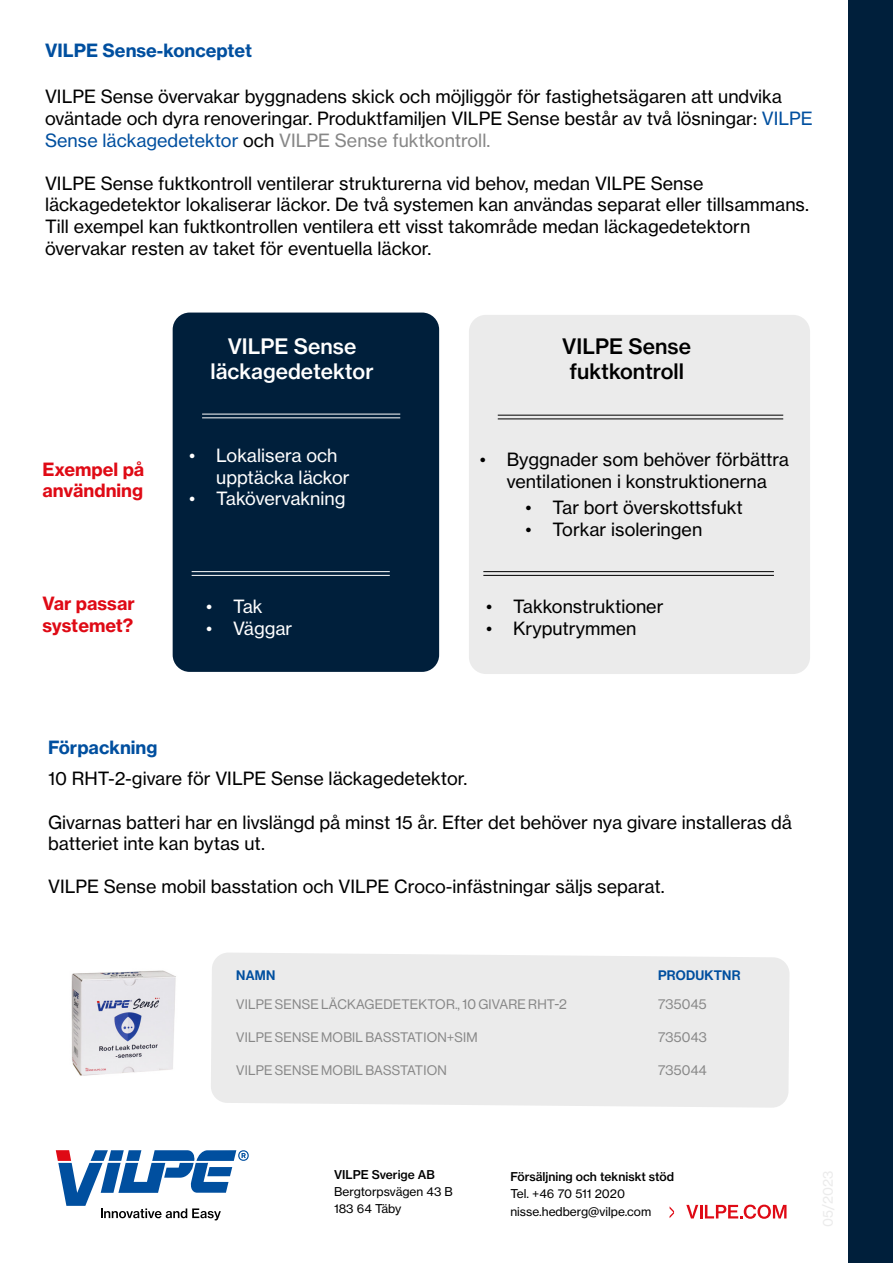
<style>
.page{position:relative;width:893px;height:1263px;background:#fff}
.page>*{position:absolute;margin:0;border:0;box-sizing:border-box;transform-origin:0 0}
.t1{font:21px/25.2px "N Haas Grotesk TX Pro 65 Md";color:#fff;text-align:center}
.t2{font:21px/25.2px "N Haas Grotesk TX Pro 65 Md";color:#000;text-align:center}
.t3{font:18px/21.6px "N Haas Grotesk TX Pro 55 Rg";color:#000}
.t4{font:18px/21.6px "N Haas Grotesk TX Pro 55 Rg";color:#fff}
.t5{font:18px/21.6px "N Haas Grotesk TX Pro 75 Bd";color:#df0a15}
.t6{font:18px "N Haas Grotesk TX Pro 75 Bd";color:#004f9f}
.t7{font:13.5px "N Haas Grotesk DS Pro 55 Rg";letter-spacing:.015em;color:#878787}
.t8{font:13.5px "N Haas Grotesk DS Pro 65 Md";letter-spacing:.015em;color:#004f9f}
.t9{font:12px/17.2px "N Haas Grotesk TX Pro 55 Rg";color:#000}
.t10{font:12px "N Haas Grotesk TX Pro 65 Md";color:#000}
.s1{color:#004f9f}
.s2{color:#878787}
</style>
<div class="page">
<div style="left:848px;top:0;width:45px;height:1263px;background:#001f3b"></div>
<img style="left:71px;top:970px;width:105px;height:106px">
<svg style="left:56px;top:1150px;width:193px;height:70px"></svg>
<svg style="left:686px;top:1204px;width:100px;height:15px"></svg>
<svg style="left:670px;top:1207px;width:4px;height:11px"></svg>
<div style="left:211px;top:953px;width:579px;height:155px;background:#ebebeb"></div>
<div style="left:173px;top:313px;width:266px;height:359px;background:#001f3b;border-radius:17px"></div>
<div style="left:469px;top:315px;width:341px;height:359px;background:#ebebeb;border-radius:17px"></div>
<hr style="left:202px;top:414px;width:198px;height:1px;background:#fff">
<hr style="left:202px;top:417px;width:198px;height:1px;background:#fff">
<hr style="left:192px;top:571px;width:198px;height:1px;background:#fff">
<hr style="left:192px;top:575px;width:198px;height:1px;background:#fff">
<hr style="left:498px;top:415px;width:285px;height:1px;background:#000">
<hr style="left:498px;top:418px;width:285px;height:1px;background:#000">
<hr style="left:483px;top:571px;width:291px;height:1px;background:#000">
<hr style="left:483px;top:575px;width:291px;height:1px;background:#000">
<p class="t6" style="left:45px;top:39px;width:209px">VILPE Sense-konceptet</p>
<p class="t3" style="left:45px;top:86px;width:769px">VILPE Sense övervakar byggnadens skick och möjliggör för fastighetsägaren att undvika oväntade och dyra renoveringar. Produktfamiljen VILPE Sense består av två lösningar: <span class="s1">VILPE<br>Sense läckagedetektor</span> och <span class="s2">VILPE Sense fuktkontroll.</span></p>
<p class="t3" style="left:45px;top:172px;width:765px">VILPE Sense fuktkontroll ventilerar strukturerna vid behov, medan VILPE Sense läckagedetektor lokaliserar läckor. De två systemen kan användas separat eller tillsammans.<br>Till exempel kan fuktkontrollen ventilera ett visst takområde medan läckagedetektorn övervakar resten av taket för eventuella läckor.</p>
<p class="t5" style="left:43px;top:458px;width:103px">Exempel på användning</p>
<p class="t1" style="left:211px;top:334px;width:165px">VILPE Sense läckagedetektor</p>
<p class="t4" style="left:216px;top:445px;width:135px;text-indent:-27px">• Lokalisera och upptäcka läckor</p>
<p class="t4" style="left:189px;top:488px;width:158px">• Takövervakning</p>
<p class="t2" style="left:562px;top:334px;width:130px">VILPE Sense fuktkontroll</p>
<p class="t3" style="left:480px;top:449px;width:311px;text-align:center">• Byggnader som behöver förbättra ventilationen i konstruktionerna</p>
<p class="t3" style="left:525px;top:497px;width:219px">• Tar bort överskottsfukt</p>
<p class="t3" style="left:525px;top:519px;width:178px">• Torkar isoleringen</p>
<p class="t5" style="left:43px;top:592px;width:94px">Var passar systemet?</p>
<p class="t3" style="left:486px;top:595px;width:179px">• Takkonstruktioner</p>
<p class="t4" style="left:206px;top:595px;width:58px">• Tak</p>
<p class="t4" style="left:206px;top:617px;width:88px">• Väggar</p>
<p class="t3" style="left:486px;top:617px;width:152px">• Kryputrymmen</p>
<p class="t6" style="left:48px;top:736px;width:111px">Förpackning</p>
<p class="t3" style="left:48px;top:768px;width:421px">10 RHT-2-givare för VILPE Sense läckagedetektor.</p>
<p class="t3" style="left:48px;top:811px;width:745px">Givarnas batteri har en livslängd på minst 15 år. Efter det behöver nya givare installeras då batteriet inte kan bytas ut.</p>
<p class="t3" style="left:48px;top:876px;width:618px">VILPE Sense mobil basstation och VILPE Croco-infästningar säljs separat.</p>
<p class="t8" style="left:236px;top:967px;width:41px">NAMN</p>
<p class="t8" style="left:658px;top:967px;width:84px">PRODUKTNR</p>
<p class="t7" style="left:236px;top:996px;width:332px">VILPE SENSE LÄCKAGEDETEKTOR., 10 GIVARE RHT-2</p>
<p class="t7" style="left:236px;top:1030px;width:243px">VILPE SENSE MOBIL BASSTATION+SIM</p>
<p class="t7" style="left:236px;top:1063px;width:212px">VILPE SENSE MOBIL BASSTATION</p>
<p class="t7" style="left:658px;top:996px;width:50px">735045</p>
<p class="t7" style="left:658px;top:1030px;width:50px">735043</p>
<p class="t7" style="left:658px;top:1063px;width:50px">735044</p>
<p class="t10" style="left:334px;top:1167px;width:102px">VILPE Sverige AB</p>
<p class="t9" style="left:334px;top:1183px;width:120px">Bergtorpsvägen 43 B<br>183 64 Täby</p>
<p class="t10" style="left:510px;top:1169px;width:165px">Försäljning och tekniskt stöd</p>
<p class="t9" style="left:510px;top:1185px;width:142px">Tel. +46 70 511 2020 nisse.hedberg@vilpe.com</p>
</div>
